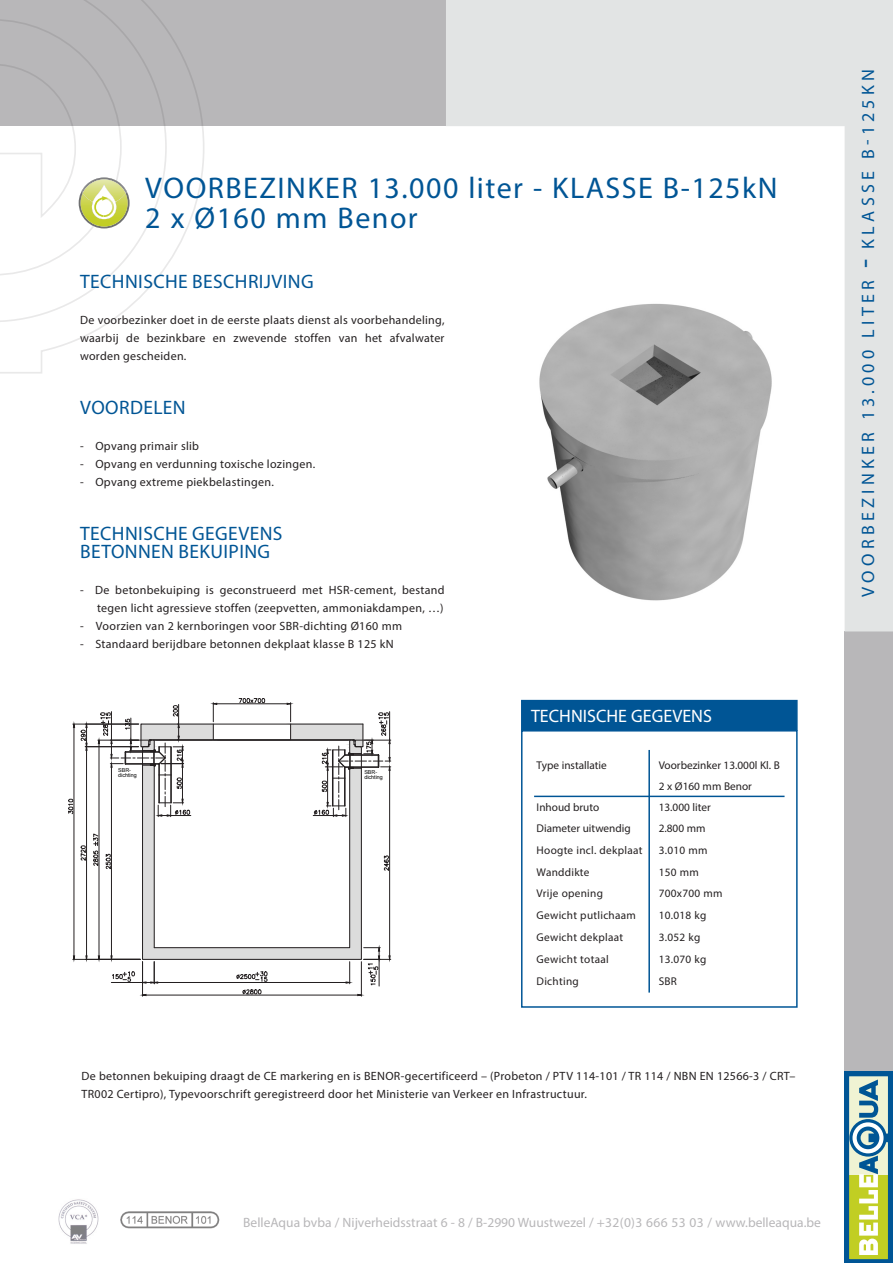
<style>
.page{position:relative;width:893px;height:1263px;background:#fff}
.page>*{position:absolute;margin:0;border:0;box-sizing:border-box;transform-origin:0 0}
.Normaal{font:30px "Myriad Pro";letter-spacing:.05em;color:#005595}
.Inhoudsalinea{font:19.5px "Myriad Pro";letter-spacing:.02em;color:#005595}
.Normaal-2{font:18px "Myriad Pro";letter-spacing:.24em;color:#005595}
.Normaal-3{font:18px "Myriad Pro";color:#fff}
.Normaal-4{font:13.5px "Myriad Pro";color:#b8b7b9}
.t1{font:12.6px "Arial";color:#000}
.SubInhoud{font:12px/18px "Myriad Pro";letter-spacing:.025em;color:#231f20}
.Inhoudsalinea-2{font:12px/18px "Myriad Pro";letter-spacing:.025em;color:#231f20}
.Normaal-5{font:12px "Myriad Pro";letter-spacing:.025em;color:#231f20}
.Normaal-6{font:11.25px "Myriad Pro";letter-spacing:.025em;color:#231f20}
.Normaal-7{font:11.25px "Myriad Pro";color:#231f20}
.t2{font:10.5px "Arial";color:#000}
.t3{font:5.4px/4.9px "Arial";color:#000}
.s1{font-size:30px}
</style>
<div class="page">
<div style="left:0;top:0;width:446px;height:126px;background:#b8b7b9"></div>
<svg style="left:0;top:0;width:205px;height:374px"></svg>
<div style="left:845px;top:631px;width:48px;height:632px;background:#b8b7b9"></div>
<svg style="left:446px;top:0;width:447px;height:631px"></svg>
<svg style="left:851px;top:1079px;width:36px;height:176px;background:#b4ca95"></svg>
<div style="left:852px;top:1122px;width:31px;height:31px;border:4px solid #fff;border-radius:50%"></div>
<div style="left:845px;top:1071px;width:48px;height:192px;border:5px solid #005595"></div>
<img style="left:59px;top:1199px;width:39px;height:45px">
<img style="left:120px;top:1211px;width:100px;height:18px">
<div style="left:521px;top:700px;width:277px;height:31px;background:#005595"></div>
<div style="left:521px;top:730px;width:277px;height:278px;border:2px solid #005596"></div>
<svg style="left:79px;top:178px;width:51px;height:50px"></svg>
<svg style="left:81px;top:178px;width:47px;height:49px"></svg>
<img style="left:530px;top:287px;width:247px;height:327px">
<svg style="left:68px;top:698px;width:323px;height:299px"></svg>
<hr style="left:648px;top:750px;width:2px;height:242px;background:#005595">
<hr style="left:534px;top:796px;width:250px;height:1px;background:#005595">
<div style="left:21px;top:986px;width:62px;height:64px;background:#fff"></div>
<p class="Normaal" style="left:145px;top:170px;width:634px">VOORBEZINKER 13.000 liter - KLASSE B-125kN</p>
<p class="Normaal" style="left:145px;top:200px;width:274px">2 x Ø160 mm Benor</p>
<p class="Inhoudsalinea" style="left:80px;top:269px;width:235px">TECHNISCHE BESCHRIJVING</p>
<p class="Inhoudsalinea-2" style="left:80px;top:311px;width:366px">De voorbezinker doet in de eerste plaats dienst als voorbehandeling,</p>
<p class="Inhoudsalinea-2" style="left:80px;top:329px;width:366px">waarbij de bezinkbare en zwevende stoffen van het afvalwater worden gescheiden.</p>
<p class="Inhoudsalinea" style="left:80px;top:395px;width:107px">VOORDELEN</p>
<p class="SubInhoud" style="left:80px;top:437px;width:121px">- Opvang primair slib</p>
<p class="SubInhoud" style="left:80px;top:455px;width:237px">- Opvang en verdunning toxische lozingen.</p>
<p class="SubInhoud" style="left:80px;top:473px;width:195px">- Opvang extreme piekbelastingen.</p>
<p class="Inhoudsalinea" style="left:80px;top:521px;width:204px">TECHNISCHE GEGEVENS</p>
<p class="Inhoudsalinea" style="left:80px;top:539px;width:192px">BETONNEN BEKUIPING</p>
<p class="Inhoudsalinea-2" style="left:80px;top:581px;width:366px">- De betonbekuiping is geconstrueerd met HSR-cement, bestand</p>
<p class="SubInhoud" style="left:97px;top:599px;width:348px">tegen licht agressieve stoffen (zeepvetten, ammoniakdampen, …)</p>
<p class="Normaal-5" style="left:80px;top:619px;width:324px">- Voorzien van 2 kernboringen voor SBR-dichting Ø160 mm</p>
<p class="Inhoudsalinea-2" style="left:80px;top:635px;width:315px">- Standaard berijdbare betonnen dekplaat klasse B 125 kN</p>
<p class="t3" style="left:118px;top:768px;width:20px">SBR&shy;dichting</p>
<p class="t3" style="left:364px;top:769px;width:20px">SBR&shy;dichting</p>
<p class="Normaal-3" style="left:531px;top:704px;width:182px">TECHNISCHE GEGEVENS</p>
<p class="Normaal-7" style="left:537px;top:758px;width:72px">Type installatie</p>
<p class="Normaal-7" style="left:659px;top:758px;width:123px">Voorbezinker 13.000l Kl. B</p>
<p class="Normaal-7" style="left:659px;top:779px;width:95px">2 x Ø160 mm Benor</p>
<p class="Normaal-7" style="left:537px;top:800px;width:64px">Inhoud bruto</p>
<p class="Normaal-7" style="left:659px;top:800px;width:54px">13.000 liter</p>
<p class="Normaal-7" style="left:537px;top:821px;width:96px">Diameter uitwendig</p>
<p class="Normaal-6" style="left:659px;top:821px;width:48px">2.800 mm</p>
<p class="Normaal-6" style="left:537px;top:843px;width:107px">Hoogte incl. dekplaat</p>
<p class="Normaal-6" style="left:659px;top:843px;width:50px">3.010 mm</p>
<p class="Normaal-6" style="left:537px;top:865px;width:54px">Wanddikte</p>
<p class="Normaal-6" style="left:659px;top:865px;width:42px">150 mm</p>
<p class="Normaal-6" style="left:537px;top:886px;width:68px">Vrije opening</p>
<p class="Normaal-6" style="left:659px;top:886px;width:65px">700x700 mm</p>
<p class="Normaal-6" style="left:537px;top:908px;width:101px">Gewicht putlichaam</p>
<p class="Normaal-6" style="left:659px;top:908px;width:49px">10.018 kg</p>
<p class="Normaal-6" style="left:537px;top:930px;width:88px">Gewicht dekplaat</p>
<p class="Normaal-6" style="left:659px;top:930px;width:43px">3.052 kg</p>
<p class="Normaal-6" style="left:537px;top:952px;width:74px">Gewicht totaal</p>
<p class="Normaal-6" style="left:659px;top:952px;width:49px">13.070 kg</p>
<p class="Normaal-6" style="left:537px;top:974px;width:44px">Dichting</p>
<p class="Normaal-6" style="left:659px;top:974px;width:20px">SBR</p>
<p class="t2" style="left:164px;top:1066px;width:51px">opmerking</p>
<p class="t1" style="left:164px;top:1082px;width:42px">Datum:</p>
<p class="t1" style="left:315px;top:1082px;width:41px">Plannr:</p>
<p class="SubInhoud" style="left:82px;top:1067px;width:715px">De betonnen bekuiping draagt de CE markering en is BENOR-gecertificeerd – (Probeton / PTV 114-101 / TR 114 / NBN EN 12566-3 / CRT–<br>TR002 Certipro), Typevoorschrift geregistreerd door het Ministerie van Verkeer en Infrastructuur.</p>
<p class="t1" style="left:68px;top:1082px;width:29px">n.v.t.</p>
<p class="t1" style="left:211px;top:1082px;width:64px">15/04/2014</p>
<p class="t1" style="left:361px;top:1082px;width:125px">2014_ST13000_Ø160</p>
<p class="Normaal-2" style="left:857px;top:597px;width:529px;rotate:-90deg">VOORBEZINKER 13.000 LITER <span class="s1">-</span> KLASSE B-125KN</p>
<p class="Normaal-4" style="left:243px;top:1214px;width:579px">BelleAqua bvba / Nijverheidsstraat 6 - 8 / B-2990 Wuustwezel / +32(0)3 666 53 03 / www.belleaqua.be</p>
</div>
